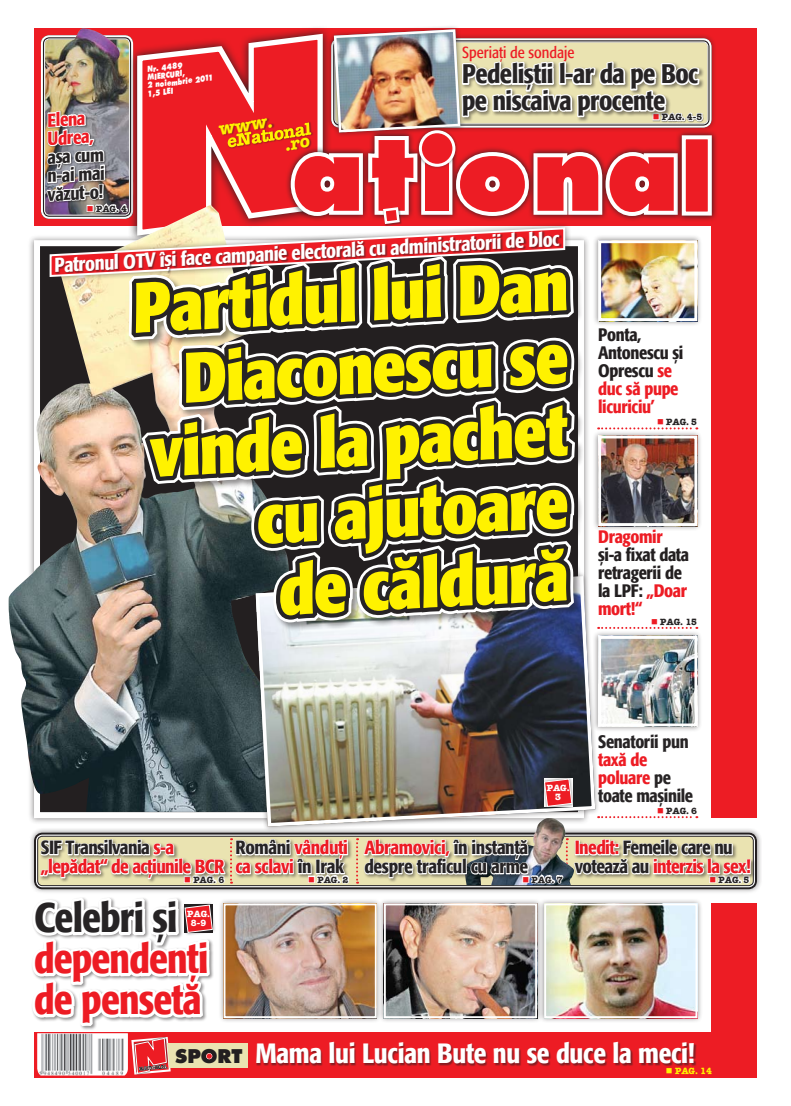
<style>
.page{position:relative;width:791px;height:1106px;background:#fff}
.page>*{position:absolute;margin:0;border:0;box-sizing:border-box;transform-origin:0 0}
.t1{font:100.7px "Futura Extra Bold Rom";color:#ed1c24}
.t2{font:700 condensed 70.3px/72.4px "R Formata";color:#fff200;text-align:right}
.t3{font:500 condensed 41.2px/41px "R Formata";letter-spacing:-.02em;color:#ed1c24}
.t4{font:500 condensed 41.2px "R Formata";letter-spacing:-.02em;color:#272425}
.t5{font:500 condensed 27.8px "R Formata";letter-spacing:-.01em;color:#fff}
.t6{font:500 condensed 26.7px/26.7px "R Formata";letter-spacing:-.02em;color:#272425}
.t7{font:500 condensed 20px "R Formata";color:#fff}
.t8{font:500 condensed 19px/19px "R Formata";letter-spacing:-.02em;color:#272425}
.t9{font:500 condensed 19px/19px "R Formata";letter-spacing:-.03em;color:#ed1c24}
.t10{font:500 condensed 18.5px/18.5px "R Formata";color:#272425;text-align:justify}
.t11{font:500 condensed 18.5px/18.5px "R Formata";color:#ed1c24}
.t12{font:18.5px "Futura Extra Bold Rom";color:#231f20}
.t13{font:500 condensed 18px/18px "R Formata";letter-spacing:-.02em;color:#231f20}
.t14{font:500 condensed 18px/18px "R Formata";letter-spacing:-.02em;color:#272425}
.t15{font:500 condensed 18px "R Formata";letter-spacing:-.02em;color:#ed1c24}
.t16{font:17.6px "American Type Writer Bold Rom";color:#fff200}
.t17{font:16px "R Formata Condensed";color:#ed1c24}
.t18{font:9px "American Type Writer Bold Rom";color:#272425}
.t19{font:9px/9px "American Type Writer Bold Rom";color:#fff;text-align:center}
.t20{font:9px "American Type Writer Bold Rom";color:#fff200}
.t21{font:8px/8px "Futura Extra Bold Rom";color:#fff;scale:.8 1}
.s1{color:#ed1c24}
.s2{font-size:70.7px}
.s3{color:#272425}
</style>
<div class="page">
<div style="left:712px;top:28px;width:45px;height:790px;background:#ed1c24"></div>
<div style="left:712px;top:903px;width:45px;height:174px;background:#ed1c24"></div>
<div style="left:28px;top:827px;width:763px;height:102px;background:#231f20;opacity:.5"></div>
<div style="left:573px;top:837px;width:216px;height:58px;background:#231f20;opacity:.5"></div>
<img style="left:9px;top:245px;width:21px;height:567px">
<img style="left:30px;top:26px;width:722px;height:1052px">
<p class="t11" style="left:46px;top:111px;width:48px;rotate:-3deg">Elena<br>Udrea,</p>
<p class="t10" style="left:45px;top:149px;width:60px;rotate:-3deg">aşa cum n-ai mai văzut-o!</p>
<p class="t18" style="left:87px;top:203px;width:42px"><span class="s1">■</span> PAG. 4</p>
<p class="t21" style="left:144px;top:66px;width:86px;text-indent:3px;rotate:-7deg">Nr. 4489 miercuri,<br>2 noiembrie 2011<br>1,5 LEI</p>
<p class="t16" style="left:217px;top:119px;width:56px;rotate:-9deg">www.</p>
<p class="t17" style="left:462px;top:44px;width:114px">Speriaţi de sondaje</p>
<h3 class="t6" style="left:462px;top:61px;width:238px">Pedeliştii l-ar da pe Boc pe niscaiva procente</h3>
<p class="t18" style="left:653px;top:111px;width:51px"><span class="s1">■</span> PAG. 4-5</p>
<h1 class="t1" style="left:291px;top:111px;width:389px">at<span class="s2">I</span>ona</h1>
<p class="t7" style="left:53px;top:254px;width:508px;rotate:-3deg">Patronul OTV îşi face campanie electorală cu administratorii de bloc</p>
<h2 class="t2" style="left:130px;top:273px;width:438px;rotate:-3deg">Partidul lui Dan<br>Diaconescu se vinde la pachet cu ajutoare<br>de căldură</h2>
<p class="t13" style="left:598px;top:326px;width:87px">Ponta,<br>Antonescu şi<br>Oprescu <span class="s1">se duc să pupe licuriciu’</span></p>
<p class="t18" style="left:657px;top:416px;width:42px"><span class="s1">■</span> PAG. 5</p>
<p class="t15" style="left:598px;top:527px;width:66px">Dragomir</p>
<p class="t13" style="left:598px;top:546px;width:92px">şi-a fixat data retragerii de la LPF: <span class="s1">„Doar mort!“</span></p>
<p class="t18" style="left:651px;top:616px;width:48px"><span class="s1">■</span> PAG. 15</p>
<p class="t19" style="left:547px;top:783px;width:24px">PAG.<br>3</p>
<p class="t14" style="left:598px;top:733px;width:92px">Senatorii pun</p>
<p class="t14" style="left:598px;top:751px;width:97px"><span class="s1">taxă de poluare</span> pe toate maşinile</p>
<p class="t18" style="left:657px;top:805px;width:42px"><span class="s1">■</span> PAG. 6</p>
<p class="t9" style="left:235px;top:838px;width:114px"><span class="s3">Români</span> vânduţi ca sclavi <span class="s3">în Irak</span></p>
<p class="t8" style="left:364px;top:838px;width:165px"><span class="s1">Abramovici,</span> în instanţă despre traficul cu arme</p>
<p class="t18" style="left:522px;top:873px;width:42px"><span class="s1">■</span> PAG. 7</p>
<p class="t8" style="left:575px;top:838px;width:178px"><span class="s1">Inedit:</span> Femeile care nu votează au <span class="s1">interzis la sex!</span></p>
<p class="t9" style="left:41px;top:838px;width:185px"><span class="s3">SIF Transilvania</span> s-a „lepădat“ de acţiunile BCR</p>
<p class="t18" style="left:184px;top:873px;width:42px"><span class="s1">■</span> PAG. 6</p>
<p class="t18" style="left:308px;top:873px;width:42px"><span class="s1">■</span> PAG. 2</p>
<p class="t18" style="left:709px;top:873px;width:42px"><span class="s1">■</span> PAG. 5</p>
<h3 class="t4" style="left:34px;top:895px;width:145px">Celebri şi</h3>
<h3 class="t3" style="left:34px;top:939px;width:176px">dependenţi de pensetă</h3>
<p class="t12" style="left:175px;top:1044px;width:69px">SPOrT</p>
<p class="t19" style="left:187px;top:909px;width:24px">PAG.<br>8-9</p>
<h3 class="t5" style="left:255px;top:1038px;width:441px">Mama lui Lucian Bute nu se duce la meci!</h3>
<p class="t20" style="left:666px;top:1065px;width:48px">■ PAG. 14</p>
</div>
